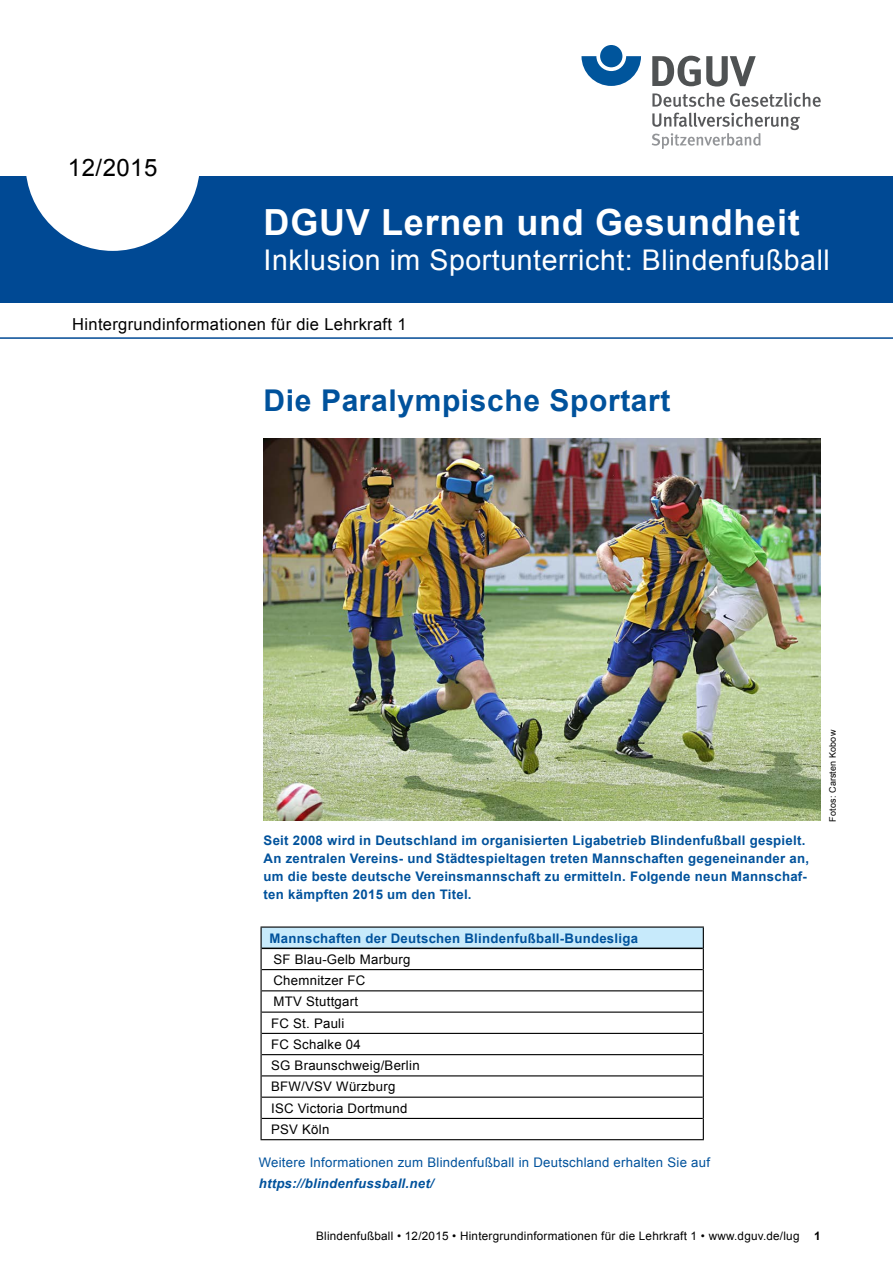
<style>
.page{position:relative;width:893px;height:1263px;background:#fff}
.page>*{position:absolute;margin:0;border:0;box-sizing:border-box;transform-origin:0 0}
.t1{font:700 36px "Arial";letter-spacing:.02em;color:#fff}
.t2{font:700 30px "Arial";letter-spacing:.02em;color:#00529c}
.t3{font:28.5px "Arial";letter-spacing:.02em;color:#fff}
.t4{font:24px "Arial";letter-spacing:.02em;color:#000}
.t5{font:16.5px "Arial";letter-spacing:.02em;color:#000}
.t6{font:700 13.2px/18px "Arial";letter-spacing:.02em;color:#00529c}
.t7{font:13.2px/21.3px "Arial";letter-spacing:.02em;color:#000}
.t8{font:13.2px "Arial";letter-spacing:.02em;color:#00529c}
.t9{font:italic 700 13.2px "Arial";letter-spacing:.02em;color:#00529c}
.t10{font:11.7px "Arial";letter-spacing:.02em;color:#000}
.t11{font:700 11.7px "Arial";color:#000}
.t12{font:9px "Arial";letter-spacing:.015em;color:#000}
</style>
<div class="page">
<svg style="left:581px;top:56px;width:60px;height:30px"></svg>
<div style="left:600px;top:45px;width:22px;height:22px;background:#00559c;border-radius:50%"></div>
<svg style="left:652px;top:56px;width:104px;height:31px"></svg>
<svg style="left:652px;top:93px;width:169px;height:14px"></svg>
<svg style="left:652px;top:113px;width:148px;height:36px"></svg>
<div style="left:0;top:176px;width:893px;height:127px;background:#004994"></div>
<div style="left:26px;top:77px;width:174px;height:174px;background:#fff;border-radius:50%"></div>
<img style="left:264px;top:438px;width:557px;height:382px">
<div style="left:261px;top:927px;width:442px;height:21px;background:#c7eafb"></div>
<hr style="left:262px;top:947px;width:441px;height:2px;background:#000">
<hr style="left:261px;top:926px;width:443px;height:2px;background:#000">
<hr style="left:262px;top:969px;width:441px;height:1px;background:#000">
<hr style="left:262px;top:990px;width:441px;height:1px;background:#000">
<hr style="left:262px;top:1011px;width:441px;height:2px;background:#000">
<hr style="left:262px;top:1033px;width:441px;height:1px;background:#000">
<hr style="left:262px;top:1054px;width:441px;height:1px;background:#000">
<hr style="left:262px;top:1075px;width:441px;height:1px;background:#000">
<hr style="left:262px;top:1096px;width:441px;height:2px;background:#000">
<hr style="left:262px;top:1118px;width:441px;height:1px;background:#000">
<hr style="left:261px;top:1139px;width:443px;height:1px;background:#000">
<svg style="left:261px;top:928px;width:1px;height:211px"></svg>
<svg style="left:703px;top:928px;width:1px;height:211px"></svg>
<hr style="left:0;top:337px;width:893px;height:2px;background:#004994">
<h3 class="t4" style="left:68px;top:152px;width:91px">12/2015</h3>
<h1 class="t1" style="left:264px;top:198px;width:538px">DGUV Lernen und Gesundheit</h1>
<h3 class="t3" style="left:264px;top:241px;width:568px">Inklusion im Sportunterricht: Blindenfußball</h3>
<p class="t5" style="left:72px;top:313px;width:336px">Hintergrundinformationen für die Lehrkraft 1</p>
<h2 class="t2" style="left:264px;top:381px;width:408px">Die Paralympische Sportart</h2>
<p class="t6" style="left:264px;top:832px;width:547px">Seit 2008 wird in Deutschland im organisierten Ligabetrieb Blindenfußball gespielt.<br>An zentralen Vereins- und Städtespieltagen treten Mannschaften gegeneinander an, um die beste deutsche Vereinsmannschaft zu ermitteln. Folgende neun Mannschaf&shy;ten kämpften 2015 um den Titel.</p>
<p class="t6" style="left:270px;top:929px;width:370px">Mannschaften der Deutschen Blindenfußball-Bundesliga</p>
<p class="t7" style="left:271px;top:949px;width:150px">SF Blau-Gelb Marburg<br>Chemnitzer FC<br>MTV Stuttgart<br>FC St. Pauli<br>FC Schalke 04<br>SG Braunschweig/Berlin<br>BFW/VSV Würzburg<br>ISC Victoria Dortmund<br>PSV Köln</p>
<p class="t8" style="left:259px;top:1154px;width:453px">Weitere Informationen zum Blindenfußball in Deutschland erhalten Sie auf</p>
<p class="t9" style="left:259px;top:1175px;width:177px">https://blindenfussball.net/</p>
<p class="t12" style="left:827px;top:821px;width:93px;rotate:-90deg">Fotos: Carsten Kobow</p>
<p class="t10" style="left:316px;top:1228px;width:485px">Blindenfußball • 12/2015 • Hintergrundinformationen für die Lehrkraft 1 • www.dguv.de/lug</p>
<p class="t11" style="left:814px;top:1228px;width:8px">1</p>
</div>
